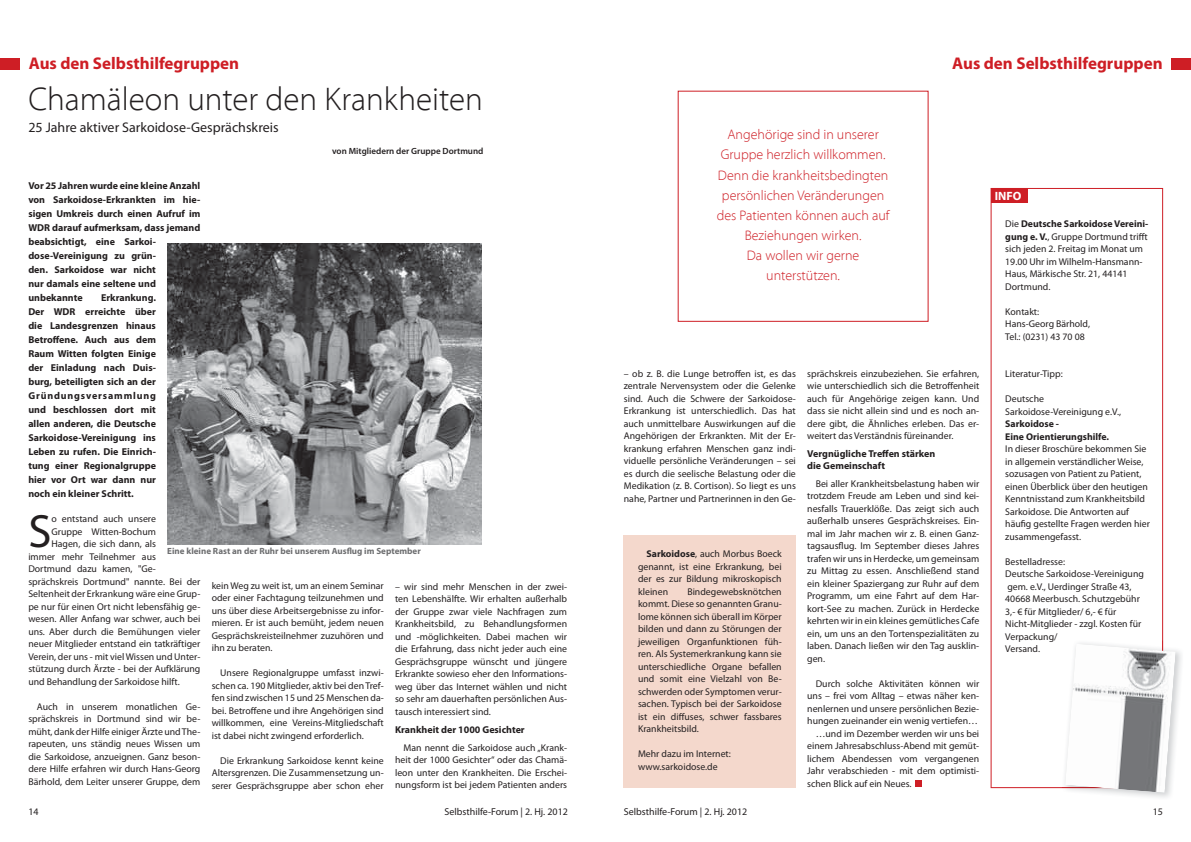
<style>
.page{position:relative;width:1191px;height:842px;background:#fff}
.page>*{position:absolute;margin:0;border:0;box-sizing:border-box;transform-origin:0 0}
.t1{font:46.9px "Myriad Pro";color:#231f20}
.t2{font:300 33px "Myriad Pro";color:#231f20}
.t3{font:700 17px "Myriad Pro";color:#ce1e25}
.t4{font:300 14px/20px "Myriad Pro";color:#ce1e25;text-align:center}
.t5{font:14px "Myriad Pro";color:#231f20}
.t6{font:700 12px "Myriad Pro";color:#fff}
.t7{font:700 10px/14px "Myriad Pro";color:#231f20}
.t8{font:10px "Myriad Pro";color:#231f20}
.t9{font:9.8px/12.5px "Myriad Pro";color:#231f20;text-align:justify}
.t10{font:700 9.8px/12.5px "Myriad Pro";color:#231f20}
.t11{font:700 9px "Myriad Pro";color:#6d6e70}
.t12{font:600 9px "Myriad Pro";color:#231f20}
.s1{font-weight:700}
</style>
<div class="page">
<svg style="left:990px;top:188px;width:173px;height:600px"></svg>
<div style="left:991px;top:188px;width:36px;height:15px;background:#ce1e25"></div>
<div style="left:624px;top:536px;width:172px;height:252px;background:#f4d8cc"></div>
<img style="left:168px;top:243px;width:313px;height:301px">
<div style="left:914px;top:781px;width:7px;height:6px;background:#ce1e25"></div>
<img style="left:1061px;top:640px;width:102px;height:148px">
<img style="left:1065px;top:644px;width:110px;height:149px">
<div style="left:0;top:58px;width:20px;height:11px;background:#ce1e25"></div>
<div style="left:1171px;top:58px;width:20px;height:11px;background:#ce1e25"></div>
<h3 class="t3" style="left:29px;top:57px;width:212px">Aus den Selbsthilfegruppen</h3>
<h3 class="t3" style="left:952px;top:57px;width:212px">Aus den Selbsthilfegruppen</h3>
<h2 class="t2" style="left:28px;top:85px;width:456px">Chamäleon unter den Krankheiten</h2>
<h3 class="t5" style="left:28px;top:122px;width:252px">25 Jahre aktiver Sarkoidose-Gesprächskreis</h3>
<p class="t12" style="left:332px;top:148px;width:153px">von Mitgliedern der Gruppe Dortmund</p>
<p class="t7" style="left:28px;top:180px;width:173px">Vor 25 Jahren wurde eine kleine Anzahl von Sarkoidose-Erkrankten im hie&shy;sigen Umkreis durch einen Aufruf im<br>WDR darauf aufmerksam, dass jemand beabsichtigt, eine Sarkoi&shy;dose-Vereinigung zu grün-<br>den. Sarkoidose war nicht<br>nur damals eine seltene und unbekannte</p>
<p class="t7" style="left:28px;top:292px;width:129px;text-align:justify;text-indent:73px">Erkrankung.<br>Der WDR erreichte über die Landesgrenzen hinaus Betroffene. Auch aus dem Raum Witten folgten Einige der Einladung nach Duis&shy;burg, beteiligten sich an der Gründungsversammlung und beschlossen dort mit allen anderen, die Deutsche Sarkoidose-Vereinigung ins Leben zu rufen. Die Einrich&shy;tung einer Regionalgruppe hier vor Ort war dann nur noch ein kleiner Schritt.</p>
<h1 class="t1" style="left:28px;top:514px;width:25px">S</h1>
<p class="t9" style="left:51px;top:514px;width:106px">o entstand auch unsere</p>
<p class="t9" style="left:51px;top:526px;width:106px">Gruppe Witten-Bochum</p>
<p class="t9" style="left:51px;top:539px;width:106px">Hagen, die sich dann, als</p>
<p class="t9" style="left:28px;top:551px;width:129px">immer mehr Teilnehmer aus</p>
<p class="t9" style="left:28px;top:564px;width:129px">Dortmund dazu kamen, "Ge-</p>
<p class="t9" style="left:28px;top:576px;width:173px">sprächskreis Dortmund" nannte. Bei der</p>
<p class="t9" style="left:28px;top:589px;width:173px">Seltenheit der Erkrankung wäre eine Grup-</p>
<p class="t9" style="left:28px;top:601px;width:173px">pe nur für einen Ort nicht lebensfähig ge-</p>
<p class="t9" style="left:28px;top:614px;width:173px">wesen. Aller Anfang war schwer, auch bei</p>
<p class="t9" style="left:28px;top:626px;width:173px">uns. Aber durch die Bemühungen vieler</p>
<p class="t9" style="left:28px;top:639px;width:174px">neuer Mitglieder entstand ein tatkräftiger</p>
<p class="t9" style="left:28px;top:651px;width:173px">Verein, der uns - mit viel Wissen und Unter-</p>
<p class="t9" style="left:28px;top:664px;width:173px">stützung durch Ärzte - bei der Aufklärung</p>
<p class="t9" style="left:28px;top:676px;width:153px">und Behandlung der Sarkoidose hilft.</p>
<p class="t9" style="left:28px;top:701px;width:174px;text-indent:9px">Auch in unserem monatlichen Ge&shy;sprächskreis in Dortmund sind wir be&shy;müht, dank der Hilfe einiger Ärzte und The&shy;rapeuten, uns ständig neues Wissen um die Sarkoidose, anzueignen. Ganz beson&shy;dere Hilfe erfahren wir durch Hans-Georg Bärhold, dem Leiter unserer Gruppe, dem</p>
<p class="t11" style="left:167px;top:547px;width:255px">Eine kleine Rast an der Ruhr bei unserem Ausflug im September</p>
<p class="t9" style="left:212px;top:580px;width:173px">kein Weg zu weit ist, um an einem Seminar oder einer Fachtagung teilzunehmen und uns über diese Arbeitsergebnisse zu infor&shy;mieren. Er ist auch bemüht, jedem neuen Gesprächskreisteilnehmer zuzuhören und ihn zu beraten.</p>
<p class="t9" style="left:212px;top:667px;width:173px;text-indent:9px">Unsere Regionalgruppe umfasst inzwi&shy;schen ca. 190 Mitglieder, aktiv bei den Tref&shy;fen sind zwischen 15 und 25 Menschen da&shy;bei. Betroffene und ihre Angehörigen sind willkommen, eine Vereins-Mitgliedschaft ist dabei nicht zwingend erforderlich.</p>
<p class="t9" style="left:212px;top:755px;width:173px;text-indent:9px">Die Erkrankung Sarkoidose kennt keine Altersgrenzen. Die Zusammensetzung un&shy;serer Gesprächsgruppe aber schon eher</p>
<p class="t9" style="left:395px;top:581px;width:173px">– wir sind mehr Menschen in der zwei&shy;ten Lebenshälfte. Wir erhalten außerhalb der Gruppe zwar viele Nachfragen zum Krankheitsbild, zu Behandlungsformen und -möglichkeiten. Dabei machen wir die Erfahrung, dass nicht jeder auch eine Gesprächsgruppe wünscht und jüngere Erkrankte sowieso eher den Informations&shy;weg über das Internet wählen und nicht so sehr am dauerhaften persönlichen Aus&shy;tausch interessiert sind.</p>
<p class="t7" style="left:395px;top:723px;width:131px">Krankheit der 1000 Gesichter</p>
<p class="t9" style="left:395px;top:742px;width:173px;text-indent:9px">Man nennt die Sarkoidose auch „Krank&shy;heit der 1000 Gesichter“ oder das Chamä&shy;leon unter den Krankheiten. Die Erschei&shy;nungsform ist bei jedem Patienten anders</p>
<h3 class="t4" style="left:716px;top:126px;width:174px">Angehörige sind in unserer<br>Gruppe herzlich willkommen.<br>Denn die krankheitsbedingten persönlichen Veränderungen des Patienten können auch auf<br>Beziehungen wirken.<br>Da wollen wir gerne unterstützen.</h3>
<p class="t9" style="left:624px;top:368px;width:173px">– ob z. B. die Lunge betroffen ist, es das zentrale Nervensystem oder die Gelenke sind. Auch die Schwere der Sarkoidose-Erkrankung ist unterschiedlich. Das hat auch unmittelbare Auswirkungen auf die Angehörigen der Erkrankten. Mit der Er&shy;krankung erfahren Menschen ganz indi&shy;viduelle persönliche Veränderungen – sei es durch die seelische Belastung oder die Medikation (z. B. Cortison). So liegt es uns nahe, Partner und Partnerinnen in den Ge-</p>
<p class="t9" style="left:638px;top:549px;width:145px;text-indent:9px"><span class="s1">Sarkoidose</span>, auch Morbus Boeck genannt, ist eine Erkrankung, bei der es zur Bildung mikroskopisch kleinen</p>
<p class="t9" style="left:638px;top:586px;width:145px;text-indent:49px">Bindegewebsknötchen kommt. Diese so genannten Granu&shy;lome können sich überall im Körper bilden und dann zu Störungen der jeweiligen Organfunktionen füh&shy;ren. Als Systemerkrankung kann sie unterschiedliche Organe befallen und somit eine Vielzahl von Be&shy;schwerden oder Symptomen verur&shy;sachen. Typisch bei der Sarkoidose ist ein diffuses, schwer fassbares Krankheitsbild.</p>
<p class="t9" style="left:638px;top:749px;width:94px">Mehr dazu im Internet: www.sarkoidose.de</p>
<p class="t9" style="left:807px;top:368px;width:173px">sprächskreis einzubeziehen. Sie erfahren, wie unterschiedlich sich die Betroffenheit auch für Angehörige zeigen kann. Und dass sie nicht allein sind und es noch an&shy;dere gibt, die Ähnliches erleben. Das er&shy;weitert das Verständnis füreinander.</p>
<p class="t7" style="left:807px;top:448px;width:130px;line-height:12px">Vergnügliche Treffen stärken die Gemeinschaft</p>
<p class="t9" style="left:807px;top:478px;width:173px;text-indent:9px">Bei aller Krankheitsbelastung haben wir trotzdem Freude am Leben und sind kei&shy;nesfalls Trauerklöße. Das zeigt sich auch außerhalb unseres Gesprächskreises. Ein&shy;mal im Jahr machen wir z. B. einen Ganz&shy;tagsausflug. Im September dieses Jahres trafen wir uns in Herdecke, um gemeinsam zu Mittag zu essen. Anschließend stand ein kleiner Spaziergang zur Ruhr auf dem Programm, um eine Fahrt auf dem Har&shy;kort-See zu machen. Zurück in Herdecke kehrten wir in ein kleines gemütliches Cafe ein, um uns an den Tortenspezialitäten zu laben. Danach ließen wir den Tag ausklin&shy;gen.</p>
<p class="t9" style="left:815px;top:678px;width:165px">Durch solche Aktivitäten können wir</p>
<p class="t9" style="left:807px;top:691px;width:173px">uns – frei vom Alltag – etwas näher ken-</p>
<p class="t9" style="left:807px;top:703px;width:173px">nenlernen und unsere persönlichen Bezie-</p>
<p class="t9" style="left:807px;top:716px;width:172px">hungen zueinander ein wenig vertiefen…</p>
<p class="t9" style="left:815px;top:728px;width:165px">…und im Dezember werden wir uns bei</p>
<p class="t9" style="left:807px;top:741px;width:173px">einem Jahresabschluss-Abend mit gemüt-</p>
<p class="t9" style="left:807px;top:753px;width:173px">lichem Abendessen vom vergangenen</p>
<p class="t9" style="left:807px;top:766px;width:173px">Jahr verabschieden - mit dem optimisti-</p>
<p class="t9" style="left:807px;top:778px;width:106px">schen Blick auf ein Neues.</p>
<p class="t6" style="left:994px;top:191px;width:28px">INFO</p>
<p class="t9" style="left:1005px;top:219px;width:145px;text-align:left">Die <span class="s1">Deutsche Sarkoidose Vereini&shy;gung e. V.</span>, Gruppe Dortmund trifft sich jeden 2. Freitag im Monat um<br>19.00 Uhr im Wilhelm-Hansmann-<br>Haus, Märkische Str. 21, 44141<br>Dortmund.</p>
<p class="t9" style="left:1005px;top:306px;width:86px;text-align:left">Kontakt:<br>Hans-Georg Bärhold,<br>Tel.: (0231) 43 70 08</p>
<p class="t9" style="left:1005px;top:369px;width:59px">Literatur-Tipp:</p>
<p class="t9" style="left:1005px;top:394px;width:117px">Deutsche<br>Sarkoidose-Vereinigung e.V.,</p>
<p class="t10" style="left:1005px;top:419px;width:105px">Sarkoidose -<br>Eine Orientierungshilfe.</p>
<p class="t9" style="left:1005px;top:444px;width:146px;text-align:left">In dieser Broschüre bekommen Sie in allgemein verständlicher Weise, sozusagen von Patient zu Patient, einen Überblick über den heutigen<br>Kenntnisstand zum Krankheitsbild<br>Sarkoidose. Die Antworten auf häufig gestellte Fragen werden hier zusammengefasst.</p>
<p class="t9" style="left:1005px;top:556px;width:140px;text-align:left">Bestelladresse:<br>Deutsche Sarkoidose-Vereinigung gem. e.V., Uerdinger Straße 43,<br>40668 Meerbusch. Schutzgebühr<br>3,- € für Mitglieder/ 6,- € für<br>Nicht-Mitglieder - zzgl. Kosten für<br>Verpackung/<br>Versand.</p>
<p class="t8" style="left:28px;top:808px;width:12px">14</p>
<p class="t8" style="left:444px;top:808px;width:125px">Selbsthilfe-Forum | 2. Hj. 2012</p>
<p class="t8" style="left:624px;top:808px;width:125px">Selbsthilfe-Forum | 2. Hj. 2012</p>
<p class="t8" style="left:1152px;top:808px;width:12px">15</p>
</div>
